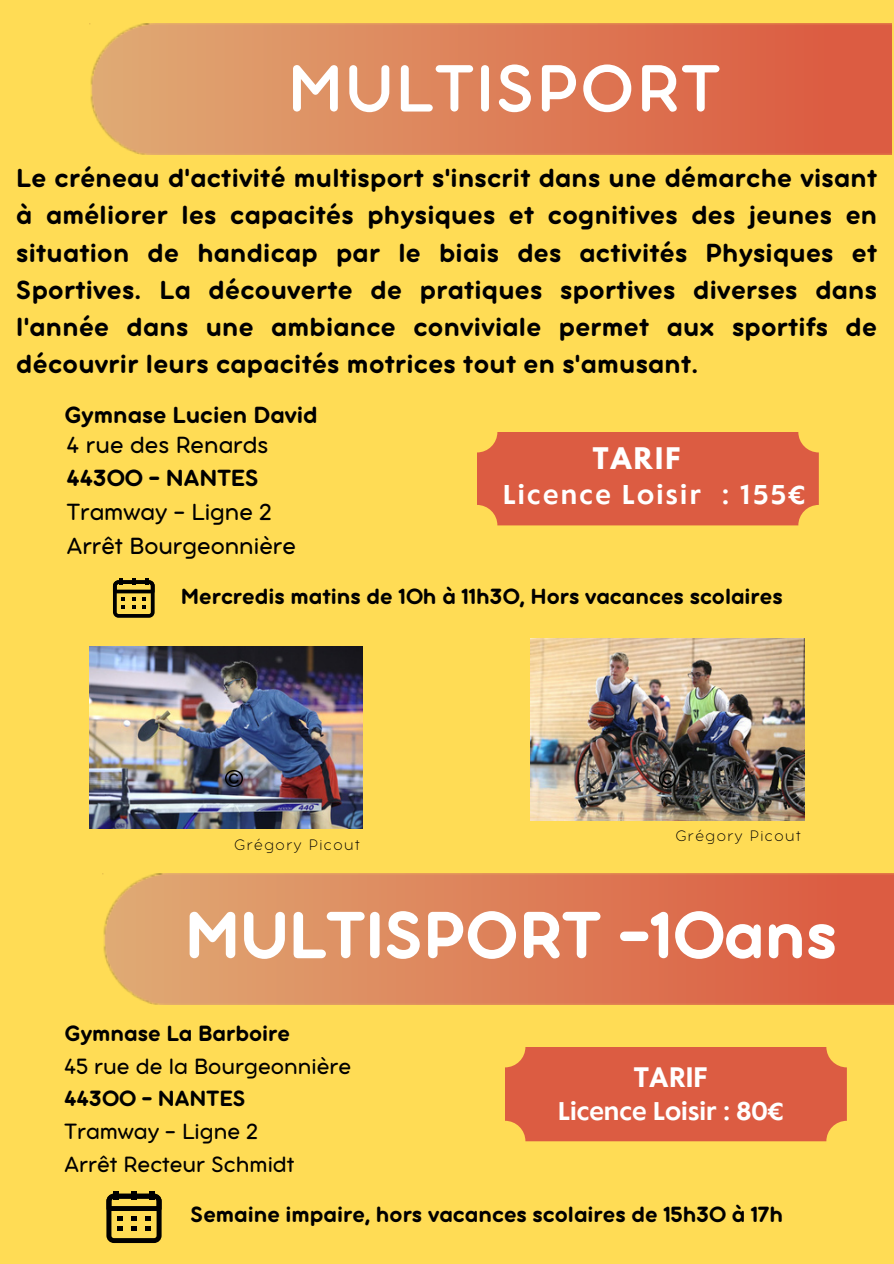
<style>
.page{position:relative;width:894px;height:1264px;background:#fff}
.page>*{position:absolute;margin:0;border:0;box-sizing:border-box;transform-origin:0 0}
.t1{font:72.45px "Aristotelica Pro Tx Bld";color:#fff}
.t2{font:72.45px "Aristotelica Pro Tx Dmbld";letter-spacing:.03em;color:#fff}
.t3{font:28.5px/37.2px "Aristotelica Pro Tx Bld";letter-spacing:.01em;color:#000;text-align:justify}
.t4{font:700 26.4px "League Spartan";letter-spacing:.09em;color:#fff}
.t5{font:700 26.4px "Klein Text";color:#fff}
.t6{font:25.5px/33.8px "Aristotelica Pro Tx";color:#000}
.t7{font:700 25.5px "Klein Text";letter-spacing:.09em;color:#fff}
.t8{font:25.5px "Aristotelica Pro Tx Bld";color:#000}
.t9{font:24px "Aristotelica Pro Tx Bld";color:#000}
.t10{font:24px/32.7px "Aristotelica Pro Tx";color:#000}
.t11{font:700 24px "Klein Text";color:#fff}
.t12{font:300 expanded 16.5px "Aristotelica Pro Tx";letter-spacing:.09em;color:#000}
.s1{font-family:"Aristotelica Pro Tx Bld"}
</style>
<div class="page">
<div style="left:0;top:0;width:893px;height:1263px;background:#ffdc55"></div>
<img style="left:89px;top:646px;width:273px;height:182px">
<img style="left:530px;top:638px;width:274px;height:182px">
<img style="left:658px;top:771px;width:17px;height:16px">
<img style="left:226px;top:770px;width:17px;height:17px">
<div style="left:114px;top:1191px;width:5px;height:8px;background:#000"></div>
<div style="left:131px;top:1191px;width:5px;height:8px;background:#000"></div>
<div style="left:149px;top:1191px;width:5px;height:8px;background:#000"></div>
<svg style="left:106px;top:1193px;width:55px;height:49px;background:#85732c"></svg>
<svg style="left:113px;top:578px;width:41px;height:39px;background:#88762d"></svg>
<img style="left:89px;top:23px;width:801px;height:132px">
<img style="left:103px;top:873px;width:790px;height:131px">
<div style="left:476px;top:432px;width:342px;height:93px;background:#dc5c42;border-radius:20px"></div>
<div style="left:504px;top:1046px;width:342px;height:95px;background:#dc5c42;border-radius:20px"></div>
<h5 class="t2" style="left:287px;top:65px;width:433px">MULTISPORT</h5>
<p class="t3" style="left:16px;top:162px;width:862px">Le créneau d'activité multisport s'inscrit dans une démarche visant à améliorer les capacités physiques et cognitives des jeunes en situation de handicap par le biais des activités Physiques et Sportives. La découverte de pratiques sportives diverses dans l'année dans une ambiance conviviale permet aux sportifs de découvrir leurs capacités motrices tout en s'amusant.</p>
<p class="t8" style="left:65px;top:407px;width:255px">Gymnase Lucien David</p>
<p class="t6" style="left:67px;top:429px;width:230px">4 rue des Renards<br><span class="s1">44300 - NANTES<br></span>Tramway - Ligne 2<br>Arrêt Bourgeonnière</p>
<p class="t9" style="left:181px;top:588px;width:603px">Mercredis matins de 10h à 11h30, Hors vacances scolaires</p>
<p class="t4" style="left:592px;top:445px;width:89px">TARIF</p>
<p class="t7" style="left:503px;top:482px;width:304px">Licence Loisir : 155€</p>
<p class="t12" style="left:234px;top:839px;width:127px">Grégory Picout</p>
<h5 class="t12" style="left:675px;top:830px;width:127px">Grégory Picout</h5>
<p class="t1" style="left:184px;top:911px;width:653px">MULTISPORT -10ans</p>
<h6 class="t10" style="left:64px;top:1018px;width:288px"><span class="s1">Gymnase La Barboire<br></span>45 rue de la Bourgeonnière<br><span class="s1">44300 - NANTES<br></span>Tramway - Ligne 2<br>Arrêt Recteur Schmidt</h6>
<h5 class="t5" style="left:633px;top:1063px;width:75px">TARIF</h5>
<h5 class="t11" style="left:558px;top:1098px;width:227px">Licence Loisir : 80€</h5>
<h2 class="t9" style="left:190px;top:1206px;width:593px">Semaine impaire, hors vacances scolaires de 15h30 à 17h</h2>
</div>
